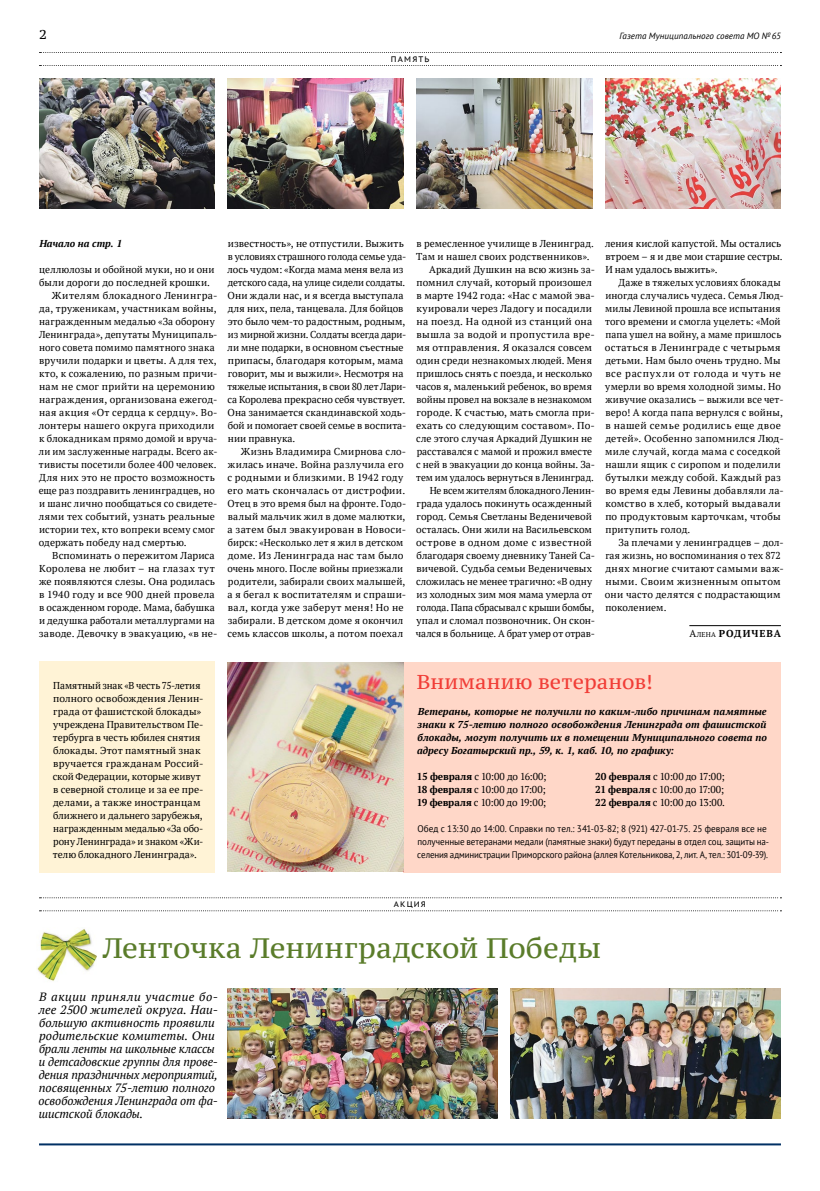
<style>
.page{position:relative;width:820px;height:1191px;background:#fff}
.page>*{position:absolute;margin:0;border:0;box-sizing:border-box;transform-origin:0 0}
.Caption28{font:28px "PT Serif Caption";letter-spacing:.005em;color:#5a7c2a}
.Caption22{font:20px "PT Serif Caption";letter-spacing:.01em;color:#f13d37}
.t1{font:13px "PT Serif Caption";color:#000}
.Lead{font:italic 12px/13px "PT Serif";letter-spacing:-.005em;color:#000}
.SecondParagraph{font:10px/13px "PT Serif";letter-spacing:.015em;color:#000}
.FirstParagraph{font:10px/13px "PT Serif";color:#000}
.SecondParagraph-2{font:10px/13px "PT Serif";letter-spacing:-.005em;color:#000}
.FirstParagraph-2{font:italic 700 10px/13px "PT Serif";letter-spacing:.005em;color:#000;text-align:justify}
.Description{font:italic 700 10px "PT Serif";color:#000}
.Author{font:700 10px "PT Serif";letter-spacing:.095em;color:#000}
.SmallText{font:9.5px/13px "PT Sans";letter-spacing:-.01em;color:#000}
.t2{font:italic 9px "PT Sans";letter-spacing:.005em;color:#000}
.FirstParagraph-3{font:8px "PT Sans Caption";letter-spacing:.145em;color:#000}
.s1{font-weight:400}
.s2{font-weight:400;font-size:7px}
.s3{font-weight:700}
</style>
<div class="page">
<hr style="left:39px;top:1143px;width:741px;height:2px;background:#003064">
<svg style="left:39px;top:52px;width:742px;height:1px"></svg>
<svg style="left:39px;top:65px;width:742px;height:1px"></svg>
<svg style="left:39px;top:897px;width:742px;height:1px"></svg>
<svg style="left:39px;top:910px;width:742px;height:1px"></svg>
<img style="left:39px;top:78px;width:176px;height:130px">
<img style="left:228px;top:78px;width:175px;height:130px">
<img style="left:228px;top:988px;width:269px;height:130px">
<img style="left:605px;top:78px;width:175px;height:130px">
<img style="left:510px;top:988px;width:270px;height:130px">
<img style="left:416px;top:78px;width:176px;height:130px">
<hr style="left:689px;top:625px;width:91px;height:1px;background:#000">
<div style="left:39px;top:661px;width:176px;height:211px;background:#fff3d6"></div>
<div style="left:403px;top:662px;width:377px;height:210px;background:#ffd7c8"></div>
<img style="left:228px;top:662px;width:175px;height:209px">
<img style="left:37px;top:929px;width:59px;height:52px">
<p class="t1" style="left:39px;top:26px;width:9px">2</p>
<p class="t2" style="left:619px;top:30px;width:163px">Газета Муниципального совета МО №65</p>
<p class="FirstParagraph-3" style="left:391px;top:54px;width:40px">ПАМЯТЬ</p>
<p class="Description" style="left:39px;top:237px;width:84px">Начало на стр. 1</p>
<p class="SecondParagraph-2" style="left:227px;top:237px;width:180px">известность», не отпустили. Выжить в условиях страшного голода семье уда&shy;лось чудом: «Когда мама меня вела из детского сада, на улице сидели солдаты.<br>Они ждали нас, и я всегда выступала для них, пела, танцевала. Для бойцов это было чем-то радостным, родным, из мирной жизни. Солдаты всегда дари&shy;ли мне подарки, в основном съестные припасы, благодаря которым, мама говорит, мы и выжили». Несмотря на тяжелые испытания, в свои 80 лет Лари&shy;са Королева прекрасно себя чувствует.<br>Она занимается скандинавской ходь&shy;бой и помогает своей семье в воспита&shy;нии правнука.</p>
<p class="SecondParagraph" style="left:227px;top:445px;width:180px;text-indent:13px">Жизнь Владимира Смирнова сло&shy;жилась иначе. Война разлучила его с родными и близкими. В 1942 году его мать скончалась от дистрофии.<br>Отец в это время был на фронте. Годо&shy;валый мальчик жил в доме малютки, а затем был эвакуирован в Новоси&shy;бирск: «Несколько лет я жил в детском доме. Из Ленинграда нас там было очень много. После войны приезжали родители, забирали своих малышей, а я бегал к воспитателям и спраши&shy;вал, когда уже заберут меня! Но не забирали. В детском доме я окончил семь классов школы, а потом поехал</p>
<p class="SecondParagraph" style="left:39px;top:263px;width:177px">целлюлозы и обойной муки, но и они были дороги до последней крошки.</p>
<p class="SecondParagraph" style="left:39px;top:289px;width:180px;text-indent:13px">Жителям блокадного Ленингра&shy;да, труженикам, участникам войны, награжденным медалью «За оборону Ленинграда», депутаты Муниципаль&shy;ного совета помимо памятного знака вручили подарки и цветы. А для тех, кто, к сожалению, по разным причи&shy;нам не смог прийти на церемонию награждения, организована ежегод&shy;ная акция «От сердца к сердцу». Во&shy;лонтеры нашего округа приходили к блокадникам прямо домой и вруча&shy;ли им заслуженные награды. Всего ак&shy;тивисты посетили более 400 человек.<br>Для них это не просто возможность еще раз поздравить ленинградцев, но и шанс лично пообщаться со свидете&shy;лями тех событий, узнать реальные истории тех, кто вопреки всему смог одержать победу над смертью.</p>
<p class="SecondParagraph" style="left:39px;top:549px;width:180px;text-indent:13px">Вспоминать о пережитом Лариса Королева не любит – на глазах тут же появляются слезы. Она родилась в 1940 году и все 900 дней провела в осажденном городе. Мама, бабушка и дедушка работали металлургами на заводе. Девочку в эвакуацию, «в не-</p>
<p class="SecondParagraph" style="left:416px;top:237px;width:179px">в ремесленное училище в Ленинград.<br>Там и нашел своих родственников».</p>
<p class="SecondParagraph" style="left:416px;top:263px;width:180px;text-indent:13px">Аркадий Душкин на всю жизнь за&shy;помнил случай, который произошел в марте 1942 года: «Нас с мамой эва&shy;куировали через Ладогу и посадили на поезд. На одной из станций она вышла за водой и пропустила вре&shy;мя отправления. Я оказался совсем один среди незнакомых людей. Меня пришлось снять с поезда, и несколько часов я, маленький ребенок, во время войны провел на вокзале в незнакомом городе. К счастью, мать смогла при&shy;ехать со следующим составом». По&shy;сле этого случая Аркадий Душкин не расставался с мамой и прожил вместе с ней в эвакуации до конца войны. За&shy;тем им удалось вернуться в Ленинград.</p>
<p class="SecondParagraph" style="left:416px;top:484px;width:180px;text-indent:14px">Не всем жителям блокадного Ленин&shy;града удалось покинуть осажденный город. Семья Светланы Веденичевой осталась. Они жили на Васильевском острове в одном доме с известной благодаря своему дневнику Таней Са&shy;вичевой. Судьба семьи Веденичевых сложилась не менее трагично: «В одну из холодных зим моя мама умерла от голода. Папа сбрасывал с крыши бомбы, упал и сломал позвоночник. Он скон&shy;чался в больнице. А брат умер от отрав-</p>
<p class="SecondParagraph" style="left:605px;top:237px;width:179px">ления кислой капустой. Мы остались втроем – я и две мои старшие сестры.<br>И нам удалось выжить».</p>
<p class="SecondParagraph" style="left:604px;top:276px;width:180px;text-indent:14px">Даже в тяжелых условиях блокады иногда случались чудеса. Семья Люд&shy;милы Левиной прошла все испытания того времени и смогла уцелеть: «Мой папа ушел на войну, а маме пришлось остаться в Ленинграде с четырьмя детьми. Нам было очень трудно. Мы все распухли от голода и чуть не умерли во время холодной зимы. Но живучие оказались – выжили все чет&shy;веро! А когда папа вернулся с войны, в нашей семье родились еще двое детей». Особенно запомнился Люд&shy;миле случай, когда мама с соседкой нашли ящик с сиропом и поделили бутылки между собой. Каждый раз во время еды Левины добавляли ла&shy;комство в хлеб, который выдавали по продуктовым карточкам, чтобы притупить голод.</p>
<p class="SecondParagraph" style="left:604px;top:536px;width:180px;text-indent:13px">За плечами у ленинградцев – дол&shy;гая жизнь, но воспоминания о тех 872 днях многие считают самыми важ&shy;ными. Своим жизненным опытом они часто делятся с подрастающим поколением.</p>
<p class="Author" style="left:689px;top:627px;width:93px"><span class="s1">А</span><span class="s2">лена</span> РОДИЧЕВА</p>
<p class="FirstParagraph" style="left:53px;top:679px;width:152px">Памятный знак «В честь 75-летия полного освобождения Ленин&shy;града от фашистской блокады» учреждена Правительством Пе&shy;тербурга в честь юбилея снятия блокады. Этот памятный знак вручается гражданам Россий&shy;ской Федерации, которые живут в северной столице и за ее пре&shy;делами, а также иностранцам ближнего и дальнего зарубежья, награжденным медалью «За обо&shy;рону Ленинграда» и знаком «Жи&shy;телю блокадного Ленинграда».</p>
<p class="Caption22" style="left:416px;top:669px;width:237px">Вниманию ветеранов!</p>
<p class="FirstParagraph-2" style="left:417px;top:705px;width:351px">Ветераны, которые не получили по каким-либо причинам памятные знаки к 75-летию полного освобождения Ленинграда от фашистской блокады, могут получить их в помещении Муниципального совета по адресу Богатырский пр., 59, к. 1, каб. 10, по графику:</p>
<p class="FirstParagraph" style="left:416px;top:770px;width:131px"><span class="s3">15 февраля</span> с 10:00 до 16:00;</p>
<p class="FirstParagraph" style="left:416px;top:783px;width:130px"><span class="s3">18 февраля</span> с 10:00 до 17:00;</p>
<p class="FirstParagraph" style="left:416px;top:796px;width:131px"><span class="s3">19 февраля</span> с 10:00 до 19:00;</p>
<p class="FirstParagraph" style="left:595px;top:770px;width:131px"><span class="s3">20 февраля</span> с 10:00 до 17:00;</p>
<p class="FirstParagraph" style="left:595px;top:783px;width:130px"><span class="s3">21 февраля</span> с 10:00 до 17:00;</p>
<p class="FirstParagraph" style="left:595px;top:796px;width:131px"><span class="s3">22 февраля</span> с 10:00 до 13:00.</p>
<p class="SmallText" style="left:417px;top:822px;width:353px">Обед с 13:30 до 14:00. Справки по тел.: 341‑03‑82; 8 (921) 427‑01‑75. 25 февраля все не полученные ветеранами медали (памятные знаки) будут переданы в отдел соц. защиты на‑ селения администрации Приморского района (аллея Котельникова, 2, лит. А, тел.: 301-09-39).</p>
<p class="FirstParagraph-3" style="left:394px;top:899px;width:33px">АКЦИЯ</p>
<p class="Caption28" style="left:102px;top:930px;width:500px">Ленточка Ленинградской Победы</p>
<p class="Lead" style="left:39px;top:990px;width:181px">В акции приняли участие бо&shy;лее 2500 жителей округа. Наи&shy;большую активность проявили родительские комитеты. Они брали ленты на школьные классы и детсадовские группы для прове&shy;дения праздничных мероприятий, посвященных 75-летию полного освобождения Ленинграда от фа&shy;шистской блокады.</p>
</div>
